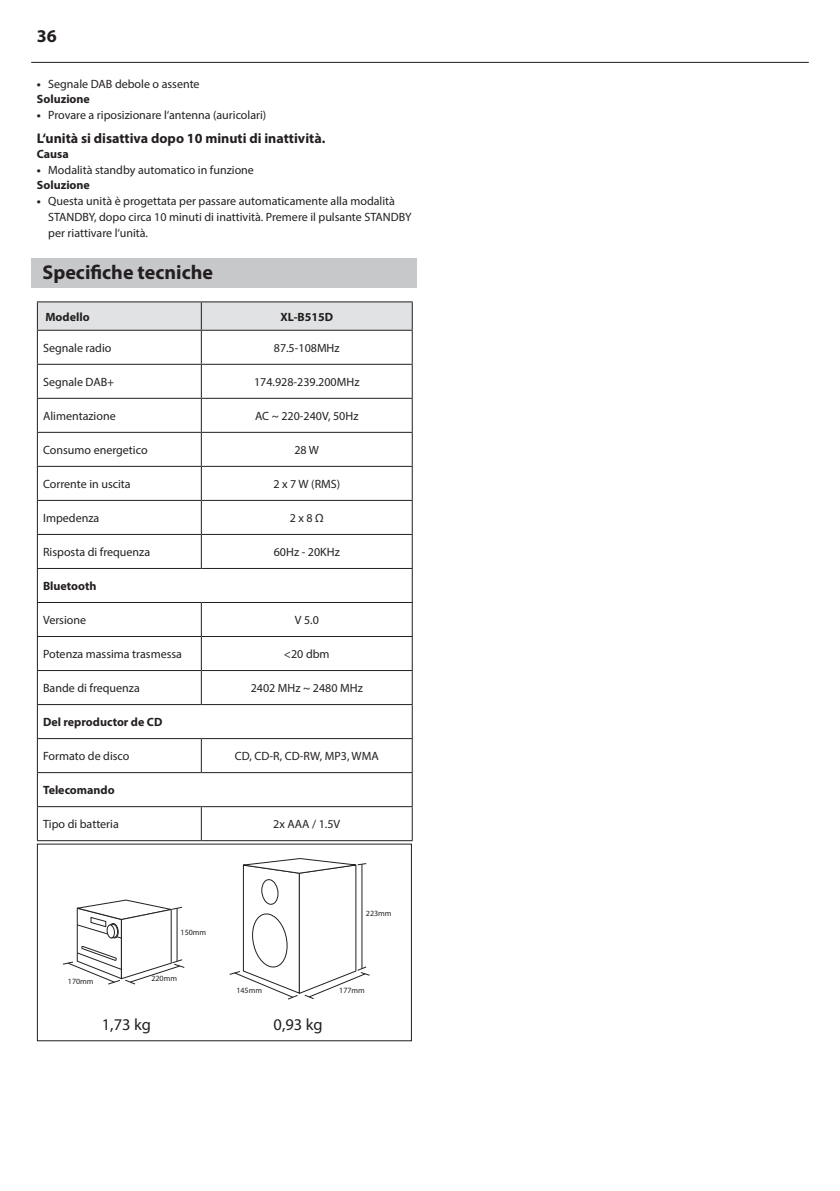
<style>
.page{position:relative;width:840px;height:1191px;background:#fff}
.page>*{position:absolute;margin:0;border:0;box-sizing:border-box;transform-origin:0 0}
.t1{font:700 20px "Myriad Pro";color:#231f20}
.t2{font:700 18px "Myriad Pro";color:#231f20}
.t3{font:16.4px "Myriad Pro";color:#231f20}
.t4{font:700 14px "Myriad Pro";color:#231f20}
.t5{font:12px/14.8px "Myriad Pro";color:#231f20}
.t6{font:700 12px "Myriad Pro";color:#231f20}
.t7{font:8px "Myriad Pro";color:#231f20}
.s1{font-weight:700}
</style>
<div class="page">
<div style="left:31px;top:258px;width:386px;height:30px;background:#c7c8ca"></div>
<svg style="left:201px;top:363px;width:210px;height:445px"></svg>
<hr style="left:37px;top:301px;width:164px;height:1px;background:#231f20">
<hr style="left:201px;top:301px;width:211px;height:1px;background:#231f20">
<svg style="left:37px;top:302px;width:375px;height:28px;background:#dbdcde"></svg>
<hr style="left:37px;top:330px;width:164px;height:1px;background:#231f20">
<hr style="left:37px;top:331px;width:1px;height:33px;background:#231f20">
<hr style="left:201px;top:330px;width:211px;height:1px;background:#231f20">
<hr style="left:201px;top:331px;width:1px;height:33px;background:#231f20">
<hr style="left:411px;top:331px;width:1px;height:33px;background:#231f20">
<hr style="left:37px;top:364px;width:164px;height:1px;background:#231f20">
<hr style="left:37px;top:365px;width:1px;height:33px;background:#231f20">
<hr style="left:201px;top:364px;width:211px;height:1px;background:#231f20">
<hr style="left:201px;top:365px;width:1px;height:33px;background:#231f20">
<hr style="left:411px;top:365px;width:1px;height:33px;background:#231f20">
<hr style="left:37px;top:398px;width:164px;height:1px;background:#231f20">
<hr style="left:37px;top:399px;width:1px;height:33px;background:#231f20">
<hr style="left:201px;top:398px;width:211px;height:1px;background:#231f20">
<hr style="left:201px;top:399px;width:1px;height:33px;background:#231f20">
<hr style="left:411px;top:399px;width:1px;height:33px;background:#231f20">
<hr style="left:37px;top:432px;width:164px;height:1px;background:#231f20">
<hr style="left:37px;top:433px;width:1px;height:33px;background:#231f20">
<hr style="left:201px;top:432px;width:211px;height:1px;background:#231f20">
<hr style="left:201px;top:433px;width:1px;height:33px;background:#231f20">
<hr style="left:411px;top:433px;width:1px;height:33px;background:#231f20">
<hr style="left:37px;top:466px;width:164px;height:1px;background:#231f20">
<hr style="left:37px;top:467px;width:1px;height:33px;background:#231f20">
<hr style="left:201px;top:466px;width:211px;height:1px;background:#231f20">
<hr style="left:201px;top:467px;width:1px;height:33px;background:#231f20">
<hr style="left:411px;top:467px;width:1px;height:33px;background:#231f20">
<hr style="left:37px;top:500px;width:164px;height:1px;background:#231f20">
<hr style="left:37px;top:501px;width:1px;height:33px;background:#231f20">
<hr style="left:201px;top:500px;width:211px;height:1px;background:#231f20">
<hr style="left:201px;top:501px;width:1px;height:33px;background:#231f20">
<hr style="left:411px;top:501px;width:1px;height:33px;background:#231f20">
<hr style="left:37px;top:534px;width:164px;height:1px;background:#231f20">
<hr style="left:37px;top:535px;width:1px;height:33px;background:#231f20">
<hr style="left:201px;top:534px;width:211px;height:1px;background:#231f20">
<hr style="left:201px;top:535px;width:1px;height:33px;background:#231f20">
<hr style="left:411px;top:535px;width:1px;height:33px;background:#231f20">
<hr style="left:37px;top:568px;width:164px;height:1px;background:#231f20">
<hr style="left:37px;top:569px;width:1px;height:33px;background:#231f20">
<hr style="left:201px;top:568px;width:211px;height:1px;background:#231f20">
<hr style="left:411px;top:569px;width:1px;height:33px;background:#231f20">
<hr style="left:37px;top:602px;width:164px;height:1px;background:#231f20">
<hr style="left:37px;top:603px;width:1px;height:33px;background:#231f20">
<hr style="left:201px;top:602px;width:211px;height:1px;background:#231f20">
<hr style="left:201px;top:603px;width:1px;height:33px;background:#231f20">
<hr style="left:411px;top:603px;width:1px;height:33px;background:#231f20">
<hr style="left:37px;top:636px;width:164px;height:1px;background:#231f20">
<hr style="left:37px;top:637px;width:1px;height:33px;background:#231f20">
<hr style="left:201px;top:636px;width:211px;height:1px;background:#231f20">
<hr style="left:201px;top:637px;width:1px;height:33px;background:#231f20">
<hr style="left:411px;top:637px;width:1px;height:33px;background:#231f20">
<hr style="left:37px;top:670px;width:164px;height:1px;background:#231f20">
<hr style="left:37px;top:671px;width:1px;height:33px;background:#231f20">
<hr style="left:201px;top:670px;width:211px;height:1px;background:#231f20">
<hr style="left:201px;top:671px;width:1px;height:33px;background:#231f20">
<hr style="left:411px;top:671px;width:1px;height:33px;background:#231f20">
<hr style="left:37px;top:704px;width:164px;height:1px;background:#231f20">
<hr style="left:37px;top:705px;width:1px;height:33px;background:#231f20">
<hr style="left:201px;top:704px;width:211px;height:1px;background:#231f20">
<hr style="left:411px;top:705px;width:1px;height:33px;background:#231f20">
<hr style="left:37px;top:738px;width:164px;height:1px;background:#231f20">
<hr style="left:37px;top:739px;width:1px;height:33px;background:#231f20">
<hr style="left:201px;top:738px;width:211px;height:1px;background:#231f20">
<hr style="left:201px;top:739px;width:1px;height:33px;background:#231f20">
<hr style="left:411px;top:739px;width:1px;height:33px;background:#231f20">
<hr style="left:37px;top:772px;width:164px;height:1px;background:#231f20">
<hr style="left:37px;top:773px;width:1px;height:33px;background:#231f20">
<hr style="left:201px;top:772px;width:211px;height:1px;background:#231f20">
<hr style="left:411px;top:773px;width:1px;height:33px;background:#231f20">
<hr style="left:37px;top:806px;width:164px;height:1px;background:#231f20">
<hr style="left:37px;top:807px;width:1px;height:33px;background:#231f20">
<hr style="left:201px;top:806px;width:211px;height:1px;background:#231f20">
<hr style="left:201px;top:807px;width:1px;height:33px;background:#231f20">
<hr style="left:411px;top:807px;width:1px;height:33px;background:#231f20">
<hr style="left:37px;top:840px;width:164px;height:1px;background:#231f20">
<hr style="left:201px;top:840px;width:211px;height:1px;background:#231f20">
<svg style="left:63px;top:899px;width:122px;height:85px"></svg>
<hr style="left:177px;top:908px;width:1px;height:53px;background:#231f20">
<svg style="left:229px;top:858px;width:141px;height:141px"></svg>
<hr style="left:31px;top:62px;width:777px;height:1px;background:#231f20">
<h2 class="t2" style="left:37px;top:24px;width:21px">36</h2>
<p class="t5" style="left:37px;top:77px;width:164px"><span class="s1">•</span> Segnale DAB debole o assente<br><span class="s1">Soluzione</span></p>
<p class="t5" style="left:37px;top:108px;width:231px"><span class="s1">•</span> Provare a riposizionare l‘antenna (auricolari)</p>
<p class="t4" style="left:37px;top:129px;width:290px">L‘unità si disattiva dopo 10 minuti di inattività.</p>
<p class="t6" style="left:37px;top:146px;width:33px">Causa</p>
<p class="t5" style="left:37px;top:162px;width:218px"><span class="s1">•</span> Modalità standby automatico in funzione<br><span class="s1">Soluzione</span></p>
<p class="t5" style="left:48px;top:192px;width:364px;line-height:16px;text-indent:-11px"><span class="s1">•</span> Questa unità è progettata per passare automaticamente alla modalità<br>STANDBY, dopo circa 10 minuti di inattività. Premere il pulsante STANDBY per riattivare l‘unità.</p>
<h1 class="t1" style="left:43px;top:259px;width:172px">Specifiche tecniche</h1>
<p class="t6" style="left:45px;top:309px;width:46px">Modello</p>
<p class="t6" style="left:280px;top:309px;width:54px">XL-B515D</p>
<p class="t5" style="left:43px;top:340px;width:70px">Segnale radio</p>
<p class="t5" style="left:274px;top:340px;width:67px">87.5-108MHz</p>
<p class="t5" style="left:43px;top:374px;width:73px">Segnale DAB+</p>
<p class="t5" style="left:254px;top:374px;width:107px">174.928-239.200MHz</p>
<p class="t5" style="left:43px;top:408px;width:74px">Alimentazione</p>
<p class="t5" style="left:255px;top:408px;width:105px">AC ~ 220-240V, 50Hz</p>
<p class="t5" style="left:43px;top:442px;width:106px">Consumo energetico</p>
<p class="t5" style="left:294px;top:442px;width:26px">28 W</p>
<p class="t5" style="left:43px;top:476px;width:89px">Corrente in uscita</p>
<p class="t5" style="left:273px;top:476px;width:68px">2 x 7 W (RMS)</p>
<p class="t5" style="left:43px;top:510px;width:58px">Impedenza</p>
<p class="t5" style="left:289px;top:510px;width:35px">2 x 8 Ω</p>
<p class="t5" style="left:43px;top:544px;width:109px">Risposta di frequenza</p>
<p class="t5" style="left:273px;top:544px;width:68px">60Hz - 20KHz</p>
<p class="t6" style="left:43px;top:578px;width:55px">Bluetooth</p>
<p class="t5" style="left:43px;top:612px;width:45px">Versione</p>
<p class="t5" style="left:294px;top:612px;width:26px">V 5.0</p>
<p class="t5" style="left:43px;top:646px;width:140px">Potenza massima trasmessa</p>
<p class="t5" style="left:284px;top:646px;width:47px">&lt;20 dbm</p>
<p class="t5" style="left:43px;top:680px;width:98px">Bande di frequenza</p>
<p class="t5" style="left:250px;top:680px;width:114px">2402 MHz ~ 2480 MHz</p>
<p class="t6" style="left:43px;top:714px;width:121px">Del reproductor de CD</p>
<p class="t5" style="left:43px;top:748px;width:88px">Formato de disco</p>
<p class="t5" style="left:235px;top:748px;width:145px">CD, CD-R, CD-RW, MP3, WMA</p>
<p class="t6" style="left:43px;top:782px;width:73px">Telecomando</p>
<p class="t5" style="left:43px;top:816px;width:77px">Tipo di batteria</p>
<p class="t5" style="left:273px;top:816px;width:68px">2x AAA / 1.5V</p>
<p class="t7" style="left:180px;top:927px;width:27px">150mm</p>
<p class="t7" style="left:366px;top:908px;width:27px">223mm</p>
<p class="t7" style="left:68px;top:976px;width:27px">170mm</p>
<p class="t7" style="left:151px;top:973px;width:27px">220mm</p>
<p class="t7" style="left:236px;top:985px;width:27px">145mm</p>
<p class="t7" style="left:339px;top:985px;width:27px">177mm</p>
<h3 class="t3" style="left:102px;top:1014px;width:51px">1,73 kg</h3>
<h3 class="t3" style="left:273px;top:1014px;width:51px">0,93 kg</h3>
</div>
